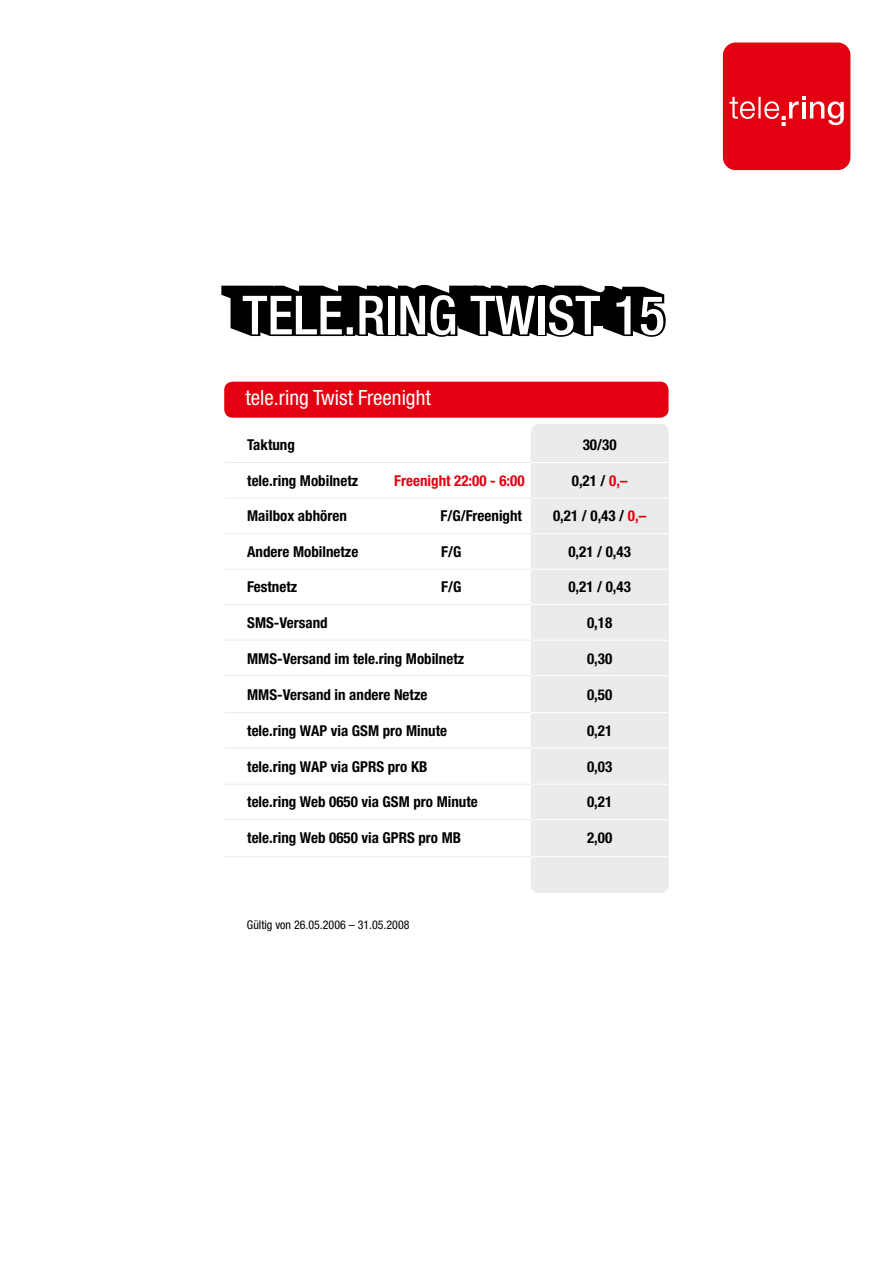
<style>
.page{position:relative;width:893px;height:1263px;background:#fff}
.page>*{position:absolute;margin:0;border:0;box-sizing:border-box;transform-origin:0 0}
.t1{font:54px "Hel Sri Dee C12";color:#000}
.t2{font:condensed 21px "Helvetica Neue LT Std";color:#fff}
.t3{font:700 condensed 15px "Helvetica Neue LT Std";color:#000}
.t4{font:700 condensed 15px "Helvetica Neue LT Std";color:#e30011}
.t5{font:condensed 12px "Helvetica Neue LT Std";color:#000}
.s1{color:#e30011}
</style>
<div class="page">
<div style="left:242px;top:296px;width:411px;height:30px;background:#000"></div>
<div style="left:723px;top:43px;width:127px;height:127px;background:#e30011;border-radius:13px"></div>
<svg style="left:730px;top:97px;width:114px;height:29px"></svg>
<div style="left:224px;top:382px;width:445px;height:36px;background:#e30011;border-radius:9px"></div>
<div style="left:531px;top:424px;width:138px;height:469px;background:#eaebeb;border-radius:9px"></div>
<hr style="left:224px;top:498px;width:307px;height:1px;background:#eaebeb">
<hr style="left:224px;top:533px;width:307px;height:1px;background:#eaebeb">
<hr style="left:224px;top:569px;width:307px;height:1px;background:#eaebeb">
<hr style="left:224px;top:604px;width:307px;height:1px;background:#eaebeb">
<hr style="left:224px;top:712px;width:307px;height:1px;background:#eaebeb">
<hr style="left:224px;top:640px;width:307px;height:1px;background:#eaebeb">
<hr style="left:224px;top:748px;width:307px;height:1px;background:#eaebeb">
<hr style="left:224px;top:675px;width:307px;height:1px;background:#eaebeb">
<hr style="left:531px;top:462px;width:138px;height:1px;background:#fff">
<hr style="left:531px;top:498px;width:138px;height:1px;background:#fff">
<hr style="left:531px;top:533px;width:138px;height:1px;background:#fff">
<hr style="left:531px;top:569px;width:138px;height:1px;background:#fff">
<hr style="left:531px;top:604px;width:138px;height:1px;background:#fff">
<hr style="left:531px;top:712px;width:138px;height:1px;background:#fff">
<hr style="left:531px;top:640px;width:138px;height:1px;background:#fff">
<hr style="left:531px;top:748px;width:138px;height:1px;background:#fff">
<hr style="left:531px;top:675px;width:138px;height:1px;background:#fff">
<hr style="left:224px;top:462px;width:307px;height:1px;background:#eaebeb">
<hr style="left:224px;top:856px;width:307px;height:1px;background:#eaebeb">
<hr style="left:224px;top:784px;width:307px;height:1px;background:#eaebeb">
<hr style="left:224px;top:819px;width:307px;height:1px;background:#eaebeb">
<hr style="left:531px;top:856px;width:138px;height:1px;background:#fff">
<hr style="left:531px;top:784px;width:138px;height:1px;background:#fff">
<hr style="left:531px;top:819px;width:138px;height:1px;background:#fff">
<h1 class="t1" style="left:242px;top:277px;width:424px">TELE.RING TWIST 15</h1>
<h2 class="t2" style="left:245px;top:385px;width:187px">tele.ring Twist Freenight</h2>
<p class="t3" style="left:247px;top:436px;width:49px">Taktung</p>
<p class="t3" style="left:583px;top:436px;width:35px">30/30</p>
<p class="t3" style="left:247px;top:471px;width:113px">tele.ring Mobilnetz</p>
<p class="t4" style="left:394px;top:471px;width:132px">Freenight 22:00 - 6:00</p>
<p class="t3" style="left:572px;top:471px;width:57px">0,21 / <span class="s1">0,–</span></p>
<p class="t3" style="left:247px;top:507px;width:101px">Mailbox abhören</p>
<p class="t3" style="left:440px;top:507px;width:83px">F/G/Freenight</p>
<p class="t3" style="left:553px;top:507px;width:95px">0,21 / 0,43 / <span class="s1">0,–</span></p>
<p class="t3" style="left:247px;top:542px;width:113px">Andere Mobilnetze</p>
<p class="t3" style="left:441px;top:542px;width:22px">F/G</p>
<p class="t3" style="left:568px;top:542px;width:64px">0,21 / 0,43</p>
<p class="t3" style="left:247px;top:578px;width:51px">Festnetz</p>
<p class="t3" style="left:441px;top:578px;width:22px">F/G</p>
<p class="t3" style="left:568px;top:578px;width:64px">0,21 / 0,43</p>
<p class="t3" style="left:247px;top:613px;width:82px">SMS-Versand</p>
<p class="t3" style="left:587px;top:613px;width:27px">0,18</p>
<p class="t3" style="left:247px;top:649px;width:218px">MMS-Versand im tele.ring Mobilnetz</p>
<p class="t3" style="left:587px;top:649px;width:27px">0,30</p>
<p class="t3" style="left:247px;top:686px;width:182px">MMS-Versand in andere Netze</p>
<p class="t3" style="left:587px;top:686px;width:27px">0,50</p>
<p class="t3" style="left:247px;top:722px;width:201px">tele.ring WAP via GSM pro Minute</p>
<p class="t3" style="left:587px;top:722px;width:27px">0,21</p>
<p class="t3" style="left:247px;top:757px;width:182px">tele.ring WAP via GPRS pro KB</p>
<p class="t3" style="left:587px;top:757px;width:27px">0,03</p>
<p class="t3" style="left:247px;top:793px;width:232px">tele.ring Web 0650 via GSM pro Minute</p>
<p class="t3" style="left:587px;top:793px;width:27px">0,21</p>
<p class="t3" style="left:247px;top:828px;width:215px">tele.ring Web 0650 via GPRS pro MB</p>
<p class="t3" style="left:587px;top:828px;width:27px">2,00</p>
<p class="t5" style="left:247px;top:918px;width:164px">Gültig von 26.05.2006 – 31.05.2008</p>
</div>
